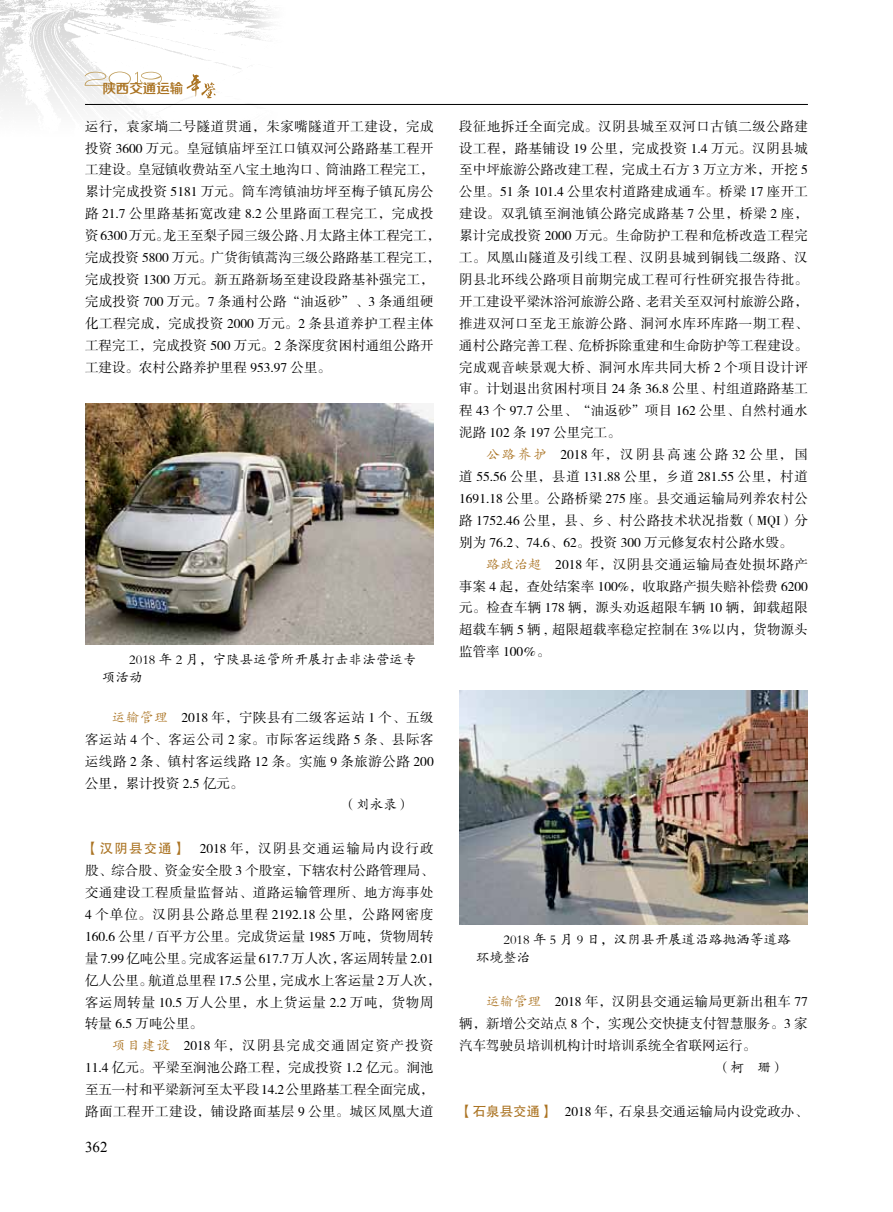
<style>
.page{position:relative;width:893px;height:1212px;background:#fff}
.page>*{position:absolute;margin:0;border:0;box-sizing:border-box;transform-origin:0 0}
.t1{font:15px "Times New Roman";color:#000}
.t2{font:13.5px/21.9px "FZSSK GBK1 0";letter-spacing:.005em;color:#000;text-align:justify}
.t3{font:13.5px/18px "FZKTK GBK1 0";letter-spacing:.01em;color:#000}
.t4{font:13.5px "FZZZHONGJW GB1 0";color:#aa7322}
.s1{font-family:"FZKTK GBK1 0";color:#aa7322}
.s2{font-family:"FZHTK GBK1 0";color:#aa7322}
</style>
<div class="page">
<img style="left:0;top:0;width:272px;height:108px">
<hr style="left:85px;top:104px;width:723px;height:1px;background:#000">
<svg style="left:187px;top:74px;width:29px;height:24px"></svg>
<svg style="left:85px;top:72px;width:77px;height:14px"></svg>
<img style="left:85px;top:403px;width:349px;height:241px">
<img style="left:459px;top:690px;width:349px;height:234px">
<p class="t4" style="left:102px;top:81px;width:82px">陕西交通运输</p>
<p class="t2" style="left:85px;top:116px;width:357px;text-align:left">运行，袁家埫二号隧道贯通，朱家嘴隧道开工建设，完成投资 3600 万元。皇冠镇庙坪至江口镇双河公路路基工程开工建设。皇冠镇收费站至八宝土地沟口、筒油路工程完工，累计完成投资 5181 万元。筒车湾镇油坊坪至梅子镇瓦房公路 21.7 公里路基拓宽改建 8.2 公里路面工程完工，完成投资 6300万元。龙王至梨子园三级公路、月太路主体工程完工，完成投资 5800 万元。广货街镇蒿沟三级公路路基工程完工，完成投资 1300 万元。新五路新场至建设段路基补强完工，完成投资 700 万元。7 条通村公路“油返砂”、3 条通组硬化工程完成，完成投资 2000 万元。2 条县道养护工程主体工程完工，完成投资 500 万元。2 条深度贫困村通组公路开工建设。农村公路养护里程 953.97 公里。</p>
<p class="t3" style="left:102px;top:651px;width:316px;text-indent:27px">2018 年 2 月，宁陕县运管所开展打击非法营运专项活动</p>
<p class="t2" style="left:85px;top:707px;width:350px;text-indent:27px"><span class="s1">运输管理　</span>2018 年，宁陕县有二级客运站 1 个、五级客运站 4 个、客运公司 2 家。市际客运线路 5 条、县际客运线路 2 条、镇村客运线路 12 条。实施 9 条旅游公路 200公里，累计投资 2.5 亿元。</p>
<p class="t3" style="left:343px;top:796px;width:69px">（刘永录）</p>
<p class="t2" style="left:85px;top:838px;width:357px;text-align:left"><span class="s2">【汉阴县交通】　</span>2018 年，汉阴县交通运输局内设行政股、综合股、资金安全股 3 个股室，下辖农村公路管理局、交通建设工程质量监督站、道路运输管理所、地方海事处<br>4 个单位。汉阴县公路总里程 2192.18 公里，公路网密度<br>160.6 公里 / 百平方公里。完成货运量 1985 万吨，货物周转量 7.99 亿吨公里。完成客运量 617.7 万人次，客运周转量 2.01亿人公里。航道总里程 17.5 公里，完成水上客运量 2 万人次，客运周转量 10.5 万人公里，水上货运量 2.2 万吨，货物周转量 6.5 万吨公里。</p>
<p class="t2" style="left:85px;top:1035px;width:350px;text-indent:27px"><span class="s1">项目建设　</span>2018 年，汉阴县完成交通固定资产投资11.4 亿元。平梁至涧池公路工程，完成投资 1.2 亿元。涧池至五一村和平梁新河至太平段14.2公里路基工程全面完成，路面工程开工建设，铺设路面基层 9 公里。城区凤凰大道</p>
<p class="t1" style="left:85px;top:1137px;width:24px">362</p>
<p class="t2" style="left:459px;top:116px;width:350px">段征地拆迁全面完成。汉阴县城至双河口古镇二级公路建设工程，路基铺设 19 公里，完成投资 1.4 万元。汉阴县城至中坪旅游公路改建工程，完成土石方 3 万立方米，开挖 5公里。51 条 101.4 公里农村道路建成通车。桥梁 17 座开工建设。双乳镇至涧池镇公路完成路基 7 公里，桥梁 2 座，累计完成投资 2000 万元。生命防护工程和危桥改造工程完工。凤凰山隧道及引线工程、汉阴县城到铜钱二级路、汉阴县北环线公路项目前期完成工程可行性研究报告待批。开工建设平梁沐浴河旅游公路、老君关至双河村旅游公路，推进双河口至龙王旅游公路、洞河水库环库路一期工程、通村公路完善工程、危桥拆除重建和生命防护等工程建设。完成观音峡景观大桥、洞河水库共同大桥 2 个项目设计评审。计划退出贫困村项目 24 条 36.8 公里、村组道路路基工程 43 个 97.7 公里、“油返砂”项目 162 公里、自然村通水泥路 102 条 197 公里完工。</p>
<p class="t2" style="left:459px;top:444px;width:350px;text-indent:27px"><span class="s1">公路养护　</span>2018 年，汉阴县高速公路 32 公里，国道 55.56 公里，县道 131.88 公里，乡道 281.55 公里，村道1691.18 公里。公路桥梁 275 座。县交通运输局列养农村公路 1752.46 公里，县、乡、村公路技术状况指数（MQI）分别为 76.2、74.6、62。投资 300 万元修复农村公路水毁。</p>
<p class="t2" style="left:459px;top:554px;width:350px;text-indent:27px"><span class="s1">路政治超　</span>2018 年，汉阴县交通运输局查处损坏路产事案 4 起，查处结案率 100%，收取路产损失赔补偿费 6200元。检查车辆 178 辆，源头劝返超限车辆 10 辆，卸载超限超载车辆 5 辆 , 超限超载率稳定控制在 3％以内，货物源头监管率 100％。</p>
<p class="t3" style="left:476px;top:931px;width:316px;text-indent:27px">2018 年 5 月 9 日，汉阴县开展道沿路抛洒等道路环境整治</p>
<p class="t2" style="left:459px;top:991px;width:350px;text-indent:27px"><span class="s1">运输管理　</span>2018 年，汉阴县交通运输局更新出租车 77辆，新增公交站点 8 个，实现公交快捷支付智慧服务。3 家汽车驾驶员培训机构计时培训系统全省联网运行。</p>
<p class="t3" style="left:717px;top:1059px;width:69px">（柯　珊）</p>
<p class="t2" style="left:459px;top:1101px;width:350px"><span class="s2">【石泉县交通】　</span>2018 年，石泉县交通运输局内设党政办、</p>
</div>
